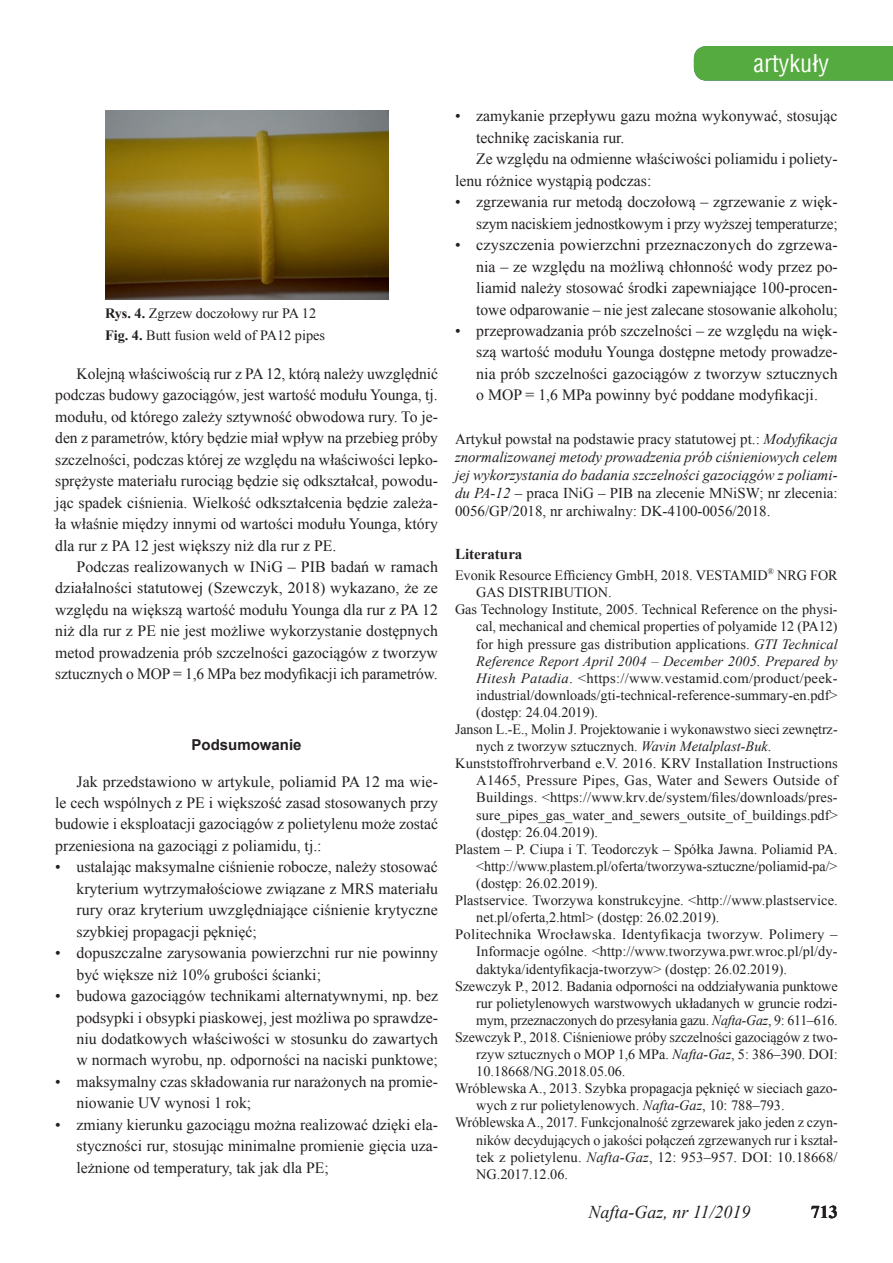
<style>
.page{position:relative;width:893px;height:1263px;background:#fff}
.page>*{position:absolute;margin:0;border:0;box-sizing:border-box;transform-origin:0 0}
.t1{font:24px "Switzerland Condensed";color:#fff}
.t2{font:italic 18px "Times New Roman";color:#231f20}
.t3{font:700 18px "Times New Roman";color:#231f20}
.t4{font:15.75px/21.5px "Times New Roman";color:#231f20;text-align:justify}
.t5{font:15px/18px "Times New Roman";color:#231f20;text-align:justify}
.t6{font:700 15px "Arial";color:#231f20}
.t7{font:700 15px "Times New Roman";color:#231f20}
.t8{font:14.25px/21.3px "Times New Roman";color:#231f20}
.t9{font:14.25px "Times New Roman";letter-spacing:.02em;color:#231f20}
.t10{font:italic 14.25px "Times New Roman";letter-spacing:.005em;color:#231f20}
.s1{font-weight:700}
.s2{font-style:italic}
</style>
<div class="page">
<div style="left:694px;top:46px;width:199px;height:35px;background:#56ab40"></div>
<img style="left:105px;top:111px;width:283px;height:189px">
<p class="t8" style="left:105px;top:303px;width:221px"><span class="s1">Rys. 4.</span> Zgrzew doczołowy rur PA 12<br><span class="s1">Fig. 4.</span> Butt fusion weld of PA12 pipes</p>
<p class="t4" style="left:55px;top:363px;width:384px;text-indent:21px">Kolejną właściwością rur z PA 12, którą należy uwzględnić podczas budowy gazociągów, jest wartość modułu Younga, tj. modułu, od którego zależy sztywność obwodowa rury. To je&shy;den z parametrów, który będzie miał wpływ na przebieg próby szczelności, podczas której ze względu na właściwości lepko&shy;sprężyste materiału rurociąg będzie się odkształcał, powodu&shy;jąc spadek ciśnienia. Wielkość odkształcenia będzie zależa&shy;ła właśnie między innymi od wartości modułu Younga, który dla rur z PA 12 jest większy niż dla rur z PE.</p>
<p class="t4" style="left:55px;top:556px;width:384px;text-indent:21px">Podczas realizowanych w INiG – PIB badań w ramach działalności statutowej (Szewczyk, 2018) wykazano, że ze względu na większą wartość modułu Younga dla rur z PA 12 niż dla rur z PE nie jest możliwe wykorzystanie dostępnych metod prowadzenia prób szczelności gazociągów z tworzyw sztucznych o MOP = 1,6 MPa bez modyfikacji ich parametrów.</p>
<p class="t6" style="left:192px;top:734px;width:112px">Podsumowanie</p>
<p class="t4" style="left:55px;top:770px;width:384px;text-indent:21px">Jak przedstawiono w artykule, poliamid PA 12 ma wie&shy;le cech wspólnych z PE i większość zasad stosowanych przy budowie i eksploatacji gazociągów z polietylenu może zostać przeniesiona na gazociągi z poliamidu, tj.:</p>
<p class="t4" style="left:77px;top:856px;width:363px;text-indent:-21px">• ustalając maksymalne ciśnienie robocze, należy stosować kryterium wytrzymałościowe związane z MRS materiału rury oraz kryterium uwzględniające ciśnienie krytyczne szybkiej propagacji pęknięć;</p>
<p class="t4" style="left:77px;top:942px;width:363px;text-indent:-21px">• dopuszczalne zarysowania powierzchni rur nie powinny być większe niż 10% grubości ścianki;</p>
<p class="t4" style="left:77px;top:985px;width:363px;text-indent:-21px">• budowa gazociągów technikami alternatywnymi, np. bez podsypki i obsypki piaskowej, jest możliwa po sprawdze&shy;niu dodatkowych właściwości w stosunku do zawartych w normach wyrobu, np. odporności na naciski punktowe;</p>
<p class="t4" style="left:77px;top:1070px;width:363px;text-indent:-21px">• maksymalny czas składowania rur narażonych na promie&shy;niowanie UV wynosi 1 rok;</p>
<p class="t4" style="left:77px;top:1113px;width:363px;text-indent:-21px">• zmiany kierunku gazociągu można realizować dzięki ela&shy;styczności rur, stosując minimalne promienie gięcia uza&shy;leżnione od temperatury, tak jak dla PE;</p>
<h1 class="t1" style="left:754px;top:48px;width:77px">artykuły</h1>
<p class="t4" style="left:455px;top:105px;width:384px">• zamykanie przepływu gazu można wykonywać, stosując</p>
<p class="t4" style="left:476px;top:127px;width:150px">technikę zaciskania rur.</p>
<p class="t4" style="left:476px;top:148px;width:363px">Ze względu na odmienne właściwości poliamidu i poliety-</p>
<p class="t4" style="left:455px;top:170px;width:198px">lenu różnice wystąpią podczas:</p>
<p class="t4" style="left:455px;top:191px;width:384px;text-align:right">• zgrzewania rur metodą doczołową – zgrzewanie z więk&shy;szym naciskiem jednostkowym i przy wyższej temperaturze;</p>
<p class="t4" style="left:476px;top:234px;width:363px;text-indent:-21px">• czyszczenia powierzchni przeznaczonych do zgrzewa&shy;nia – ze względu na możliwą chłonność wody przez po&shy;liamid należy stosować środki zapewniające 100-procen&shy;towe odparowanie – nie jest zalecane stosowanie alkoholu;</p>
<p class="t4" style="left:476px;top:320px;width:363px;text-indent:-21px">• przeprowadzania prób szczelności – ze względu na więk&shy;szą wartość modułu Younga dostępne metody prowadze&shy;nia prób szczelności gazociągów z tworzyw sztucznych o MOP = 1,6 MPa powinny być poddane modyfikacji.</p>
<p class="t5" style="left:455px;top:430px;width:384px">Artykuł powstał na podstawie pracy statutowej pt.: <span class="s2">Modyfikacja znormalizowanej metody prowadzenia prób ciśnieniowych celem jej wykorzystania do badania szczelności gazociągów z poliami&shy;du PA-12</span> – praca INiG – PIB na zlecenie MNiSW; nr zlecenia:<br>0056/GP/2018, nr archiwalny: DK-4100-0056/2018.</p>
<p class="t7" style="left:455px;top:543px;width:69px">Literatura</p>
<p class="t8" style="left:455px;top:564px;width:384px">Evonik Resource Efficiency GmbH, 2018. VESTAMID<sup>®</sup> NRG FOR</p>
<p class="t8" style="left:476px;top:582px;width:137px">GAS DISTRIBUTION.</p>
<p class="t8" style="left:455px;top:599px;width:384px">Gas Technology Institute, 2005. Technical Reference on the physi-</p>
<p class="t8" style="left:476px;top:616px;width:363px">cal, mechanical and chemical properties of polyamide 12 (PA12)</p>
<p class="t8" style="left:476px;top:633px;width:363px">for high pressure gas distribution applications. <span class="s2">GTI Technical</span></p>
<p class="t10" style="left:476px;top:651px;width:363px">Reference Report April 2004 – December 2005. Prepared by</p>
<p class="t8" style="left:476px;top:667px;width:363px"><span class="s2">Hitesh Patadia</span>. &lt;https://www.vestamid.com/product/peek-</p>
<p class="t8" style="left:476px;top:684px;width:363px">industrial/downloads/gti-technical-reference-summary-en.pdf&gt;</p>
<p class="t8" style="left:476px;top:701px;width:123px">(dostęp: 24.04.2019).</p>
<p class="t8" style="left:455px;top:718px;width:384px">Janson L.-E., Molin J. Projektowanie i wykonawstwo sieci zewnętrz-</p>
<p class="t8" style="left:476px;top:735px;width:297px">nych z tworzyw sztucznych. <span class="s2">Wavin Metalplast-Buk</span>.</p>
<p class="t8" style="left:455px;top:753px;width:384px">Kunststoffrohrverband e.V. 2016. KRV Installation Instructions</p>
<p class="t8" style="left:476px;top:770px;width:363px">A1465, Pressure Pipes, Gas, Water and Sewers Outside of</p>
<p class="t8" style="left:476px;top:787px;width:363px">Buildings. &lt;https://www.krv.de/system/files/downloads/pres-</p>
<p class="t8" style="left:476px;top:804px;width:363px">sure_pipes_gas_water_and_sewers_outsite_of_buildings.pdf&gt;</p>
<p class="t8" style="left:476px;top:821px;width:123px">(dostęp: 26.04.2019).</p>
<p class="t8" style="left:455px;top:838px;width:384px">Plastem – P. Ciupa i T. Teodorczyk – Spółka Jawna. Poliamid PA.</p>
<p class="t8" style="left:476px;top:855px;width:363px">&lt;http://www.plastem.pl/oferta/tworzywa-sztuczne/poliamid-pa/&gt;</p>
<p class="t8" style="left:476px;top:872px;width:123px">(dostęp: 26.02.2019).</p>
<p class="t8" style="left:455px;top:889px;width:384px">Plastservice. Tworzywa konstrukcyjne. &lt;http://www.plastservice.</p>
<p class="t8" style="left:476px;top:906px;width:245px">net.pl/oferta,2.html&gt; (dostęp: 26.02.2019).</p>
<p class="t9" style="left:455px;top:925px;width:384px">Politechnika Wrocławska. Identyfikacja tworzyw. Polimery –</p>
<p class="t8" style="left:476px;top:941px;width:363px">Informacje ogólne. &lt;http://www.tworzywa.pwr.wroc.pl/pl/dy-</p>
<p class="t8" style="left:476px;top:958px;width:312px">daktyka/identyfikacja-tworzyw&gt; (dostęp: 26.02.2019).</p>
<p class="t8" style="left:455px;top:975px;width:384px">Szewczyk P., 2012. Badania odporności na oddziaływania punktowe</p>
<p class="t8" style="left:476px;top:992px;width:363px">rur polietylenowych warstwowych układanych w gruncie rodzi-</p>
<p class="t8" style="left:476px;top:1009px;width:363px">mym, przeznaczonych do przesyłania gazu. <span class="s2">Nafta-Gaz</span>, 9: 611–616.</p>
<p class="t8" style="left:455px;top:1026px;width:384px">Szewczyk P., 2018. Ciśnieniowe próby szczelności gazociągów z two-</p>
<p class="t8" style="left:476px;top:1043px;width:363px">rzyw sztucznych o MOP 1,6 MPa. <span class="s2">Nafta-Gaz</span>, 5: 386–390. DOI:</p>
<p class="t8" style="left:476px;top:1060px;width:151px">10.18668/NG.2018.05.06.</p>
<p class="t8" style="left:455px;top:1077px;width:384px">Wróblewska A., 2013. Szybka propagacja pęknięć w sieciach gazo-</p>
<p class="t8" style="left:476px;top:1095px;width:310px">wych z rur polietylenowych. <span class="s2">Nafta-Gaz</span>, 10: 788–793.</p>
<p class="t8" style="left:455px;top:1112px;width:384px">Wróblewska A., 2017. Funkcjonalność zgrzewarek jako jeden z czyn-</p>
<p class="t8" style="left:476px;top:1129px;width:363px">ników decydujących o jakości połączeń zgrzewanych rur i kształ-</p>
<p class="t8" style="left:476px;top:1146px;width:363px">tek z polietylenu. <span class="s2">Nafta-Gaz</span>, 12: 953–957. DOI: 10.18668/</p>
<p class="t8" style="left:476px;top:1163px;width:93px">NG.2017.12.06.</p>
<p class="t2" style="left:588px;top:1200px;width:164px">Nafta-Gaz, nr 11/2019</p>
<p class="t3" style="left:811px;top:1199px;width:28px">713</p>
</div>
